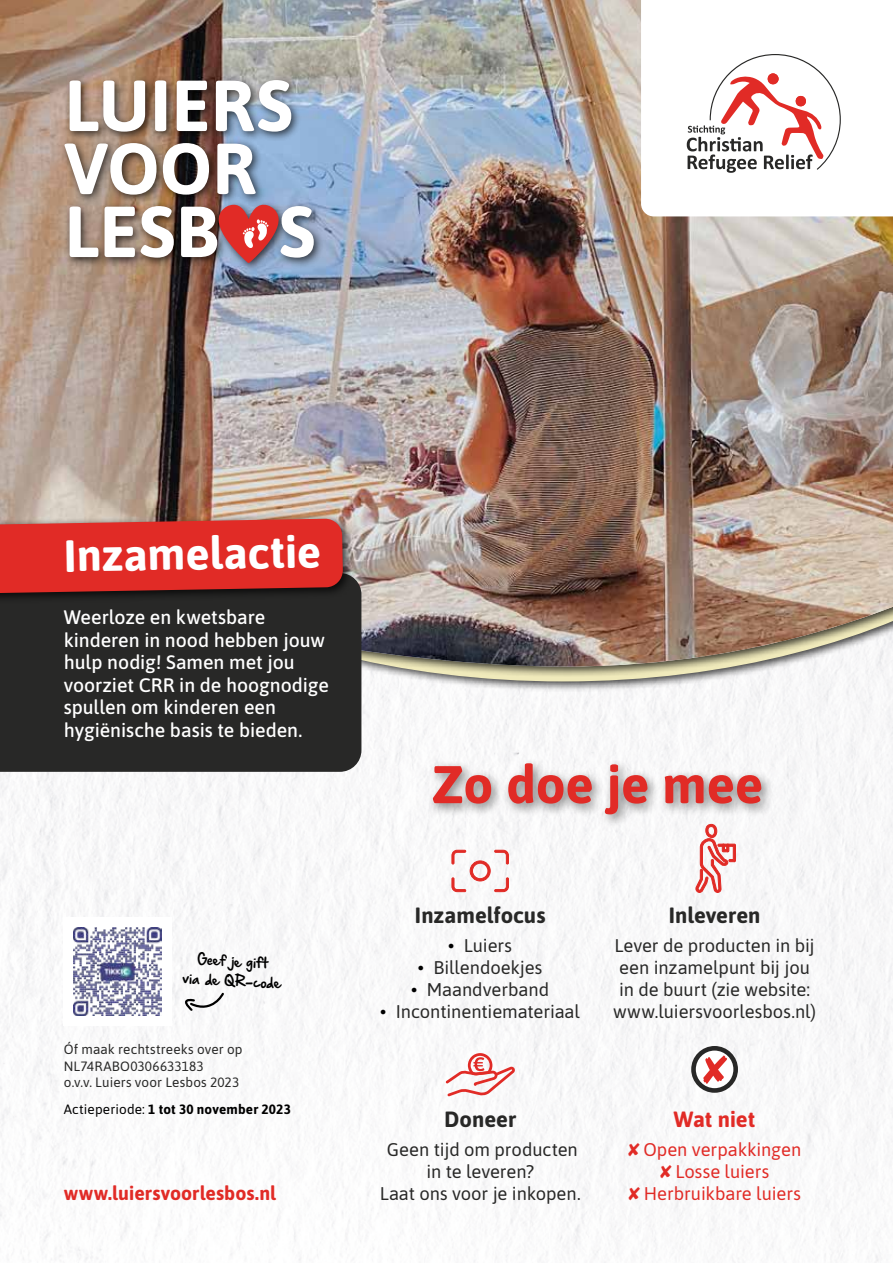
<style>
.page{position:relative;width:893px;height:1263px;background:#fff}
.page>*{position:absolute;margin:0;border:0;box-sizing:border-box;transform-origin:0 0}
.t1{font:700 72px/63px "Asap";letter-spacing:.005em;color:#fff}
.t2{font:700 52.95px "Asap";letter-spacing:-.005em;color:#e12b26}
.t3{font:700 45px "Asap";color:#fff}
.t4{font:700 22.05px "Asap";color:#282827}
.t5{font:700 22.05px "Asap";letter-spacing:-.005em;color:#e12b26}
.t6{font:500 19.5px/22.5px "Asap";letter-spacing:-.005em;color:#fff}
.t7{font:700 19.5px "Asap";letter-spacing:.005em;color:#e12b26}
.t8{font:18.3px/22px "Asap";letter-spacing:-.005em;color:#282827;text-align:center}
.t9{font:18.3px/22px "Asap";letter-spacing:-.005em;color:#e12b26;text-align:center}
.t10{font:18px/19.5px "Hand Of Sean Pro";color:#000;text-align:center}
.t11{font:13.5px/16.5px "Asap";letter-spacing:.01em;color:#282827}
.t12{font:700 13.5px "Asap";letter-spacing:.015em;color:#000}
.s1{font-weight:400}
.s2{color:#000}
</style>
<div class="page">
<img style="left:0;top:693px;width:893px;height:570px">
<img style="left:0;top:0;width:893px;height:666px">
<svg style="left:185px;top:991px;width:40px;height:23px"></svg>
<div style="left:60px;top:75px;width:265px;height:198px;background:#000;opacity:.7"></div>
<svg style="left:218px;top:204px;width:61px;height:59px;background:#bf5f65"></svg>
<div style="left:0;top:573px;width:361px;height:199px;background:#282827"></div>
<div style="left:0;top:514px;width:354px;height:91px;background:#000;opacity:.75"></div>
<svg style="left:0;top:519px;width:343px;height:75px;background:#d32d28"></svg>
<svg style="left:695px;top:828px;width:41px;height:89px"></svg>
<svg style="left:446px;top:1053px;width:69px;height:43px"></svg>
<svg style="left:693px;top:1048px;width:43px;height:42px"></svg>
<div style="left:691px;top:1046px;width:47px;height:47px;border:5px solid #282827;border-radius:50%"></div>
<svg style="left:703px;top:1055px;width:24px;height:29px"></svg>
<div style="left:427px;top:757px;width:347px;height:71px;background:#000;opacity:.5"></div>
<svg style="left:451px;top:849px;width:58px;height:43px"></svg>
<div style="left:64px;top:918px;width:108px;height:108px;background:#fff"></div>
<img style="left:74px;top:928px;width:88px;height:88px">
<svg style="left:641px;top:0;width:252px;height:216px"></svg>
<svg style="left:687px;top:54px;width:154px;height:119px"></svg>
<h1 class="t1" style="left:64px;top:71px;width:252px">LUIERS<br>VOOR<br>LESB S</h1>
<h3 class="t3" style="left:63px;top:524px;width:259px;rotate:-1deg">Inzamelactie</h3>
<p class="t6" style="left:64px;top:605px;width:267px">Weerloze en kwetsbare kinderen in nood hebben jouw hulp nodig! Samen met jou voorziet CRR in de hoognodige spullen om kinderen een hygiënische basis te bieden.</p>
<p class="t10" style="left:184px;top:948px;width:100px;rotate:3deg">Gee f je gift<br>via de QR-code</p>
<p class="t11" style="left:64px;top:1041px;width:180px">Óf maak rechtstreeks over op<br>NL74RABO0306633183<br>o.v.v. Luiers voor Lesbos 2023</p>
<p class="t12" style="left:64px;top:1100px;width:229px"><span class="s1">Actieperiode:</span> 1 tot 30 november 2023</p>
<p class="t7" style="left:64px;top:1179px;width:214px">www.luiersvoorlesbos.nl</p>
<h2 class="t2" style="left:431px;top:747px;width:333px">Zo doe je mee</h2>
<p class="t4" style="left:415px;top:899px;width:132px">Inzamelfocus</p>
<p class="t8" style="left:448px;top:933px;width:65px"><span class="s2">•</span> Luiers</p>
<p class="t8" style="left:418px;top:955px;width:126px"><span class="s2">•</span> Billendoekjes</p>
<p class="t8" style="left:411px;top:978px;width:139px"><span class="s2">•</span> Maandverband</p>
<p class="t8" style="left:380px;top:1000px;width:201px"><span class="s2">•</span> Incontinentiemateriaal</p>
<p class="t4" style="left:669px;top:899px;width:93px">Inleveren</p>
<p class="t8" style="left:613px;top:933px;width:205px">Lever de producten in bij een inzamelpunt bij jou in de buurt (zie website: www.luiersvoorlesbos.nl)</p>
<p class="t4" style="left:444px;top:1103px;width:74px">Doneer</p>
<p class="t8" style="left:380px;top:1137px;width:202px">Geen tijd om producten in te leveren?<br>Laat ons voor je inkopen.</p>
<p class="t5" style="left:674px;top:1103px;width:83px">Wat niet</p>
<p class="t9" style="left:628px;top:1137px;width:175px">✘ Open verpakkingen ✘ Losse luiers<br>✘ Herbruikbare luiers</p>
</div>
